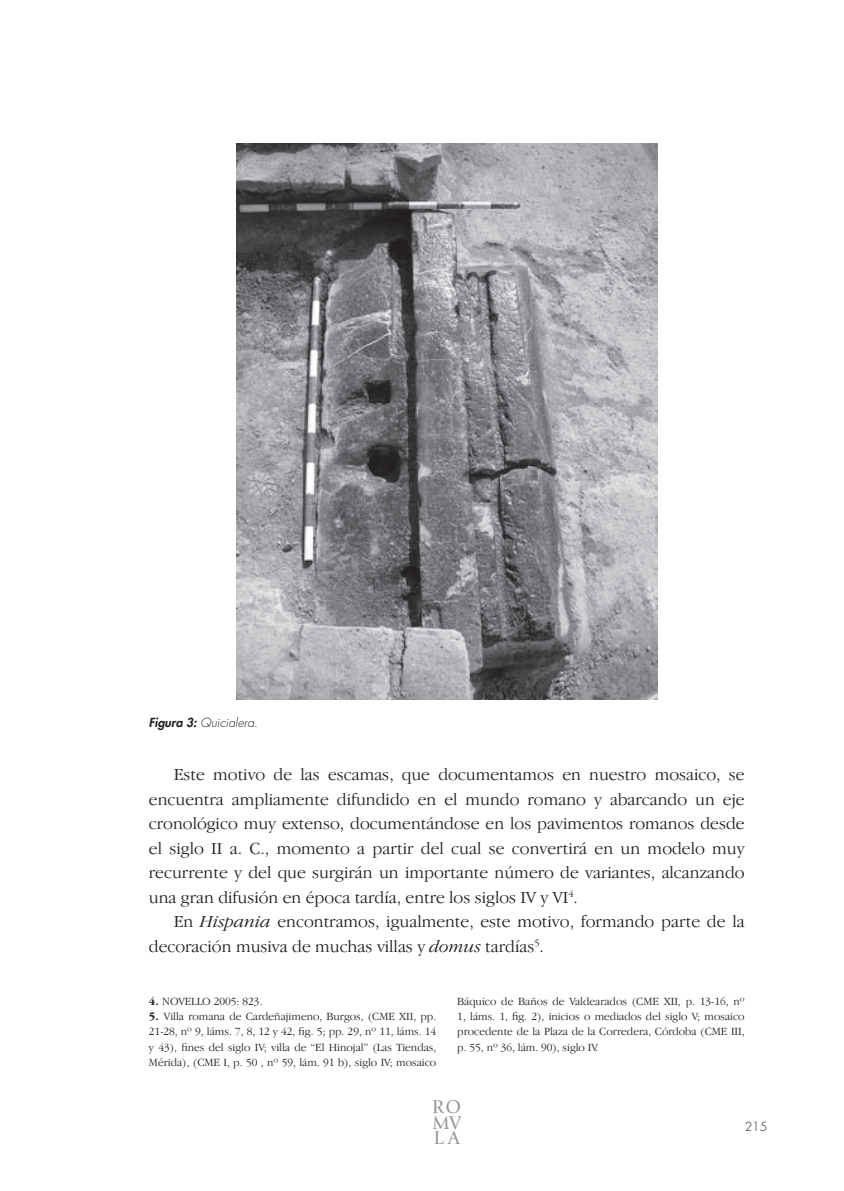
<style>
.page{position:relative;width:844px;height:1191px;background:#fff}
.page>*{position:absolute;margin:0;border:0;box-sizing:border-box;transform-origin:0 0}
.t1{font:19.25px/15.8px "Giovanni";color:#939598;text-align:justify}
.t2{font:300 17.5px/24.5px "Garamond IT Cby BT";color:#231f20;text-align:justify}
.t3{font:italic 300 12.25px "Futura";color:#231f20}
.t4{font:300 12.25px "Futura";color:#231f20}
.t5{font:300 11.38px/15.4px "Garamond IT Cby BT";color:#231f20;text-align:justify}
.s1{font-weight:800}
.s2{font-style:italic}
.s3{font-weight:700}
</style>
<div class="page">
<img style="left:236px;top:144px;width:421px;height:555px">
<p class="t3" style="left:149px;top:716px;width:111px"><span class="s1">Figura 3:</span> Quicialera.</p>
<p class="t2" style="left:149px;top:763px;width:597px;text-indent:25px">Este motivo de las escamas, que documentamos en nuestro mosaico, se encuentra ampliamente difundido en el mundo romano y abarcando un eje cronológico muy extenso, documentándose en los pavimentos romanos desde el siglo II a. C., momento a partir del cual se convertirá en un modelo muy recurrente y del que surgirán un importante número de variantes, alcanzando una gran difusión en época tardía, entre los siglos IV y VI<sup>4</sup>.</p>
<p class="t2" style="left:149px;top:910px;width:597px;text-indent:25px">En <span class="s2">Hispania</span> encontramos, igualmente, este motivo, formando parte de la decoración musiva de muchas villas y <span class="s2">domus</span> tardías<sup>5</sup>.</p>
<p class="t5" style="left:149px;top:994px;width:115px"><span class="s3">4.</span> NOVELLO 2005: 823.</p>
<p class="t5" style="left:149px;top:1009px;width:289px"><span class="s3">5.</span> Villa romana de Cardeñajimeno, Burgos, (CME XII, pp.<br>21-28, nº 9, láms. 7, 8, 12 y 42, fig. 5; pp. 29, nº 11, láms. 14 y 43), fines del siglo IV; villa de “El Hinojal” (Las Tiendas, Mérida), (CME I, p. 50 , nº 59, lám. 91 b), siglo IV; mosaico</p>
<p class="t5" style="left:457px;top:994px;width:289px">Báquico de Baños de Valdearados (CME XII, p. 13-16, nº 1, láms. 1, fig. 2), inicios o mediados del siglo V; mosaico procedente de la Plaza de la Corredera, Córdoba (CME III, p. 55, nº 36, lám. 90), siglo IV.</p>
<p class="t1" style="left:432px;top:1100px;width:31px">RO MV LA</p>
<p class="t4" style="left:744px;top:1120px;width:24px">215</p>
</div>
